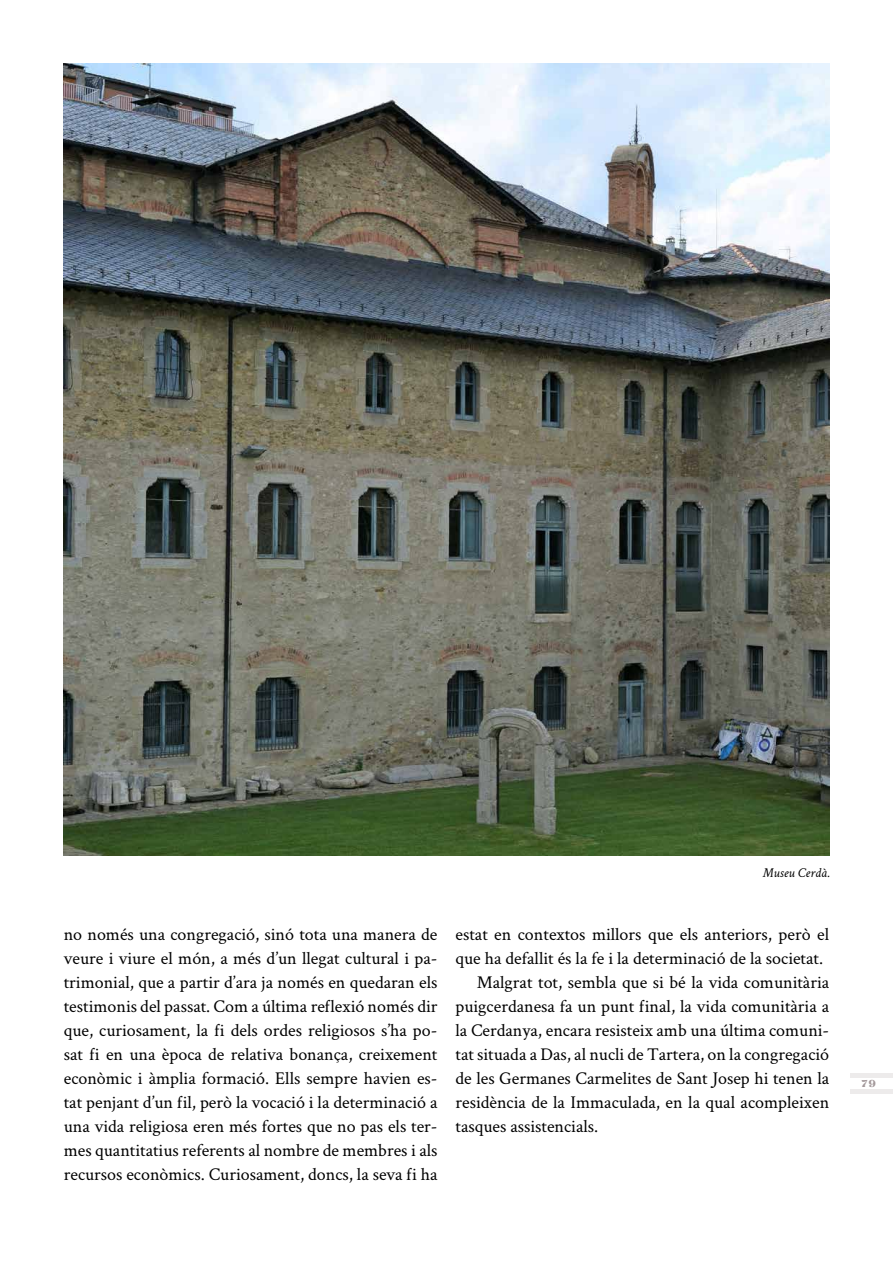
<style>
.page{position:relative;width:893px;height:1263px;background:#fff}
.page>*{position:absolute;margin:0;border:0;box-sizing:border-box;transform-origin:0 0}
.t1{font:18px/24px "Crimson";color:#000;text-align:justify}
.t2{font:italic 13.5px "Crimson";color:#000}
.t3{font:10.5px "Titania";color:#a4999b}
</style>
<div class="page">
<img style="left:64px;top:64px;width:765px;height:792px">
<hr style="left:850px;top:1073px;width:43px;height:4px;background:#edebeb">
<hr style="left:850px;top:1089px;width:43px;height:4px;background:#edebeb">
<p class="t2" style="left:763px;top:865px;width:68px">Museu Cerdà.</p>
<p class="t1" style="left:64px;top:921px;width:375px">no només una congregació, sinó tota una manera de veure i viure el món, a més d’un llegat cultural i pa&shy;trimonial, que a partir d’ara ja només en quedaran els testimonis del passat. Com a última reflexió només dir que, curiosament, la fi dels ordes religiosos s’ha po&shy;sat fi en una època de relativa bonança, creixement econòmic i àmplia formació. Ells sempre havien es&shy;tat penjant d’un fil, però la vocació i la determinació a una vida religiosa eren més fortes que no pas els ter&shy;mes quantitatius referents al nombre de membres i als recursos econòmics. Curiosament, doncs, la seva fi ha</p>
<p class="t1" style="left:455px;top:921px;width:375px">estat en contextos millors que els anteriors, però el</p>
<p class="t1" style="left:455px;top:945px;width:369px">que ha defallit és la fe i la determinació de la societat.</p>
<p class="t1" style="left:477px;top:969px;width:354px">Malgrat tot, sembla que si bé la vida comunitària</p>
<p class="t1" style="left:455px;top:993px;width:375px">puigcerdanesa fa un punt final, la vida comunitària a</p>
<p class="t1" style="left:455px;top:1017px;width:375px">la Cerdanya, encara resisteix amb una última comuni-</p>
<p class="t1" style="left:455px;top:1041px;width:375px">tat situada a Das, al nucli de Tartera, on la congregació</p>
<p class="t1" style="left:455px;top:1065px;width:375px">de les Germanes Carmelites de Sant Josep hi tenen la</p>
<p class="t1" style="left:455px;top:1089px;width:375px">residència de la Immaculada, en la qual acompleixen</p>
<p class="t1" style="left:455px;top:1113px;width:144px">tasques assistencials.</p>
<p class="t3" style="left:861px;top:1077px;width:17px">79</p>
</div>
